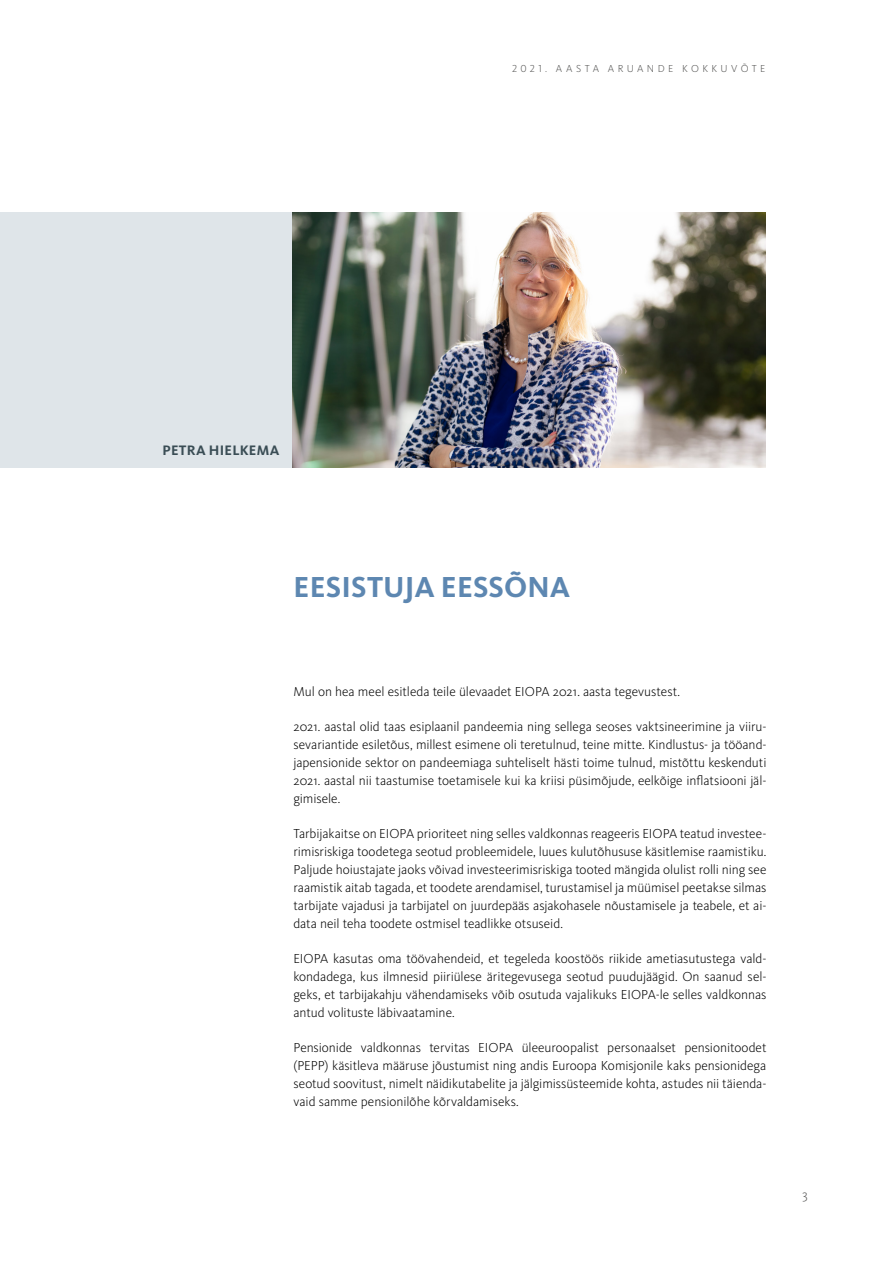
<style>
.page{position:relative;width:893px;height:1263px;background:#fff}
.page>*{position:absolute;margin:0;border:0;box-sizing:border-box;transform-origin:0 0}
.T1{font:700 30px "Kievit Pro";letter-spacing:.005em;color:#5d87b1}
.name{font:700 14.25px "Kievit Pro";letter-spacing:.015em;color:#3a4d55}
.body{font:300 13.5px/18px "Kievit Pro";letter-spacing:-.005em;color:#000;text-align:justify}
.t1{font:300 13.5px "Kievit Pro";color:#575756}
.t2{font:300 10.5px "Kievit Pro";letter-spacing:.325em;color:#575756}
</style>
<div class="page">
<div style="left:0;top:213px;width:349px;height:255px;background:#dfe5e9"></div>
<img style="left:292px;top:213px;width:473px;height:255px">
<p class="t2" style="left:512px;top:62px;width:255px">2021. AASTA ARUANDE KOKKUVÕTE</p>
<p class="name" style="left:163px;top:442px;width:118px">PETRA HIELKEMA</p>
<p class="T1" style="left:294px;top:569px;width:278px">EESISTUJA EESSÕNA</p>
<p class="body" style="left:293px;top:682px;width:388px">Mul on hea meel esitleda teile ülevaadet EIOPA 2021. aasta tegevustest.</p>
<p class="body" style="left:293px;top:717px;width:475px">2021. aastal olid taas esiplaanil pandeemia ning sellega seoses vaktsineerimine ja viiru&shy;sevariantide esiletõus, millest esimene oli teretulnud, teine mitte. Kindlustus- ja tööand&shy;japensionide sektor on pandeemiaga suhteliselt hästi toime tulnud, mistõttu keskenduti 2021. aastal nii taastumise toetamisele kui ka kriisi püsimõjude, eelkõige inflatsiooni jäl&shy;gimisele.</p>
<p class="body" style="left:293px;top:824px;width:475px">Tarbijakaitse on EIOPA prioriteet ning selles valdkonnas reageeris EIOPA teatud investee&shy;rimisriskiga toodetega seotud probleemidele, luues kulutõhususe käsitlemise raamistiku.<br>Paljude hoiustajate jaoks võivad investeerimisriskiga tooted mängida olulist rolli ning see raamistik aitab tagada, et toodete arendamisel, turustamisel ja müümisel peetakse silmas tarbijate vajadusi ja tarbijatel on juurdepääs asjakohasele nõustamisele ja teabele, et ai&shy;data neil teha toodete ostmisel teadlikke otsuseid.</p>
<p class="body" style="left:293px;top:949px;width:475px">EIOPA kasutas oma töövahendeid, et tegeleda koostöös riikide ametiasutustega vald&shy;kondadega, kus ilmnesid piiriülese äritegevusega seotud puudujäägid. On saanud sel&shy;geks, et tarbijakahju vähendamiseks võib osutuda vajalikuks EIOPA-le selles valdkonnas antud volituste läbivaatamine.</p>
<p class="body" style="left:293px;top:1038px;width:475px">Pensionide valdkonnas tervitas EIOPA üleeuroopalist personaalset pensionitoodet (PEPP) käsitleva määruse jõustumist ning andis Euroopa Komisjonile kaks pensionidega seotud soovitust, nimelt näidikutabelite ja jälgimissüsteemide kohta, astudes nii täienda&shy;vaid samme pensionilõhe kõrvaldamiseks.</p>
<p class="t1" style="left:802px;top:1187px;width:7px">3</p>
</div>
